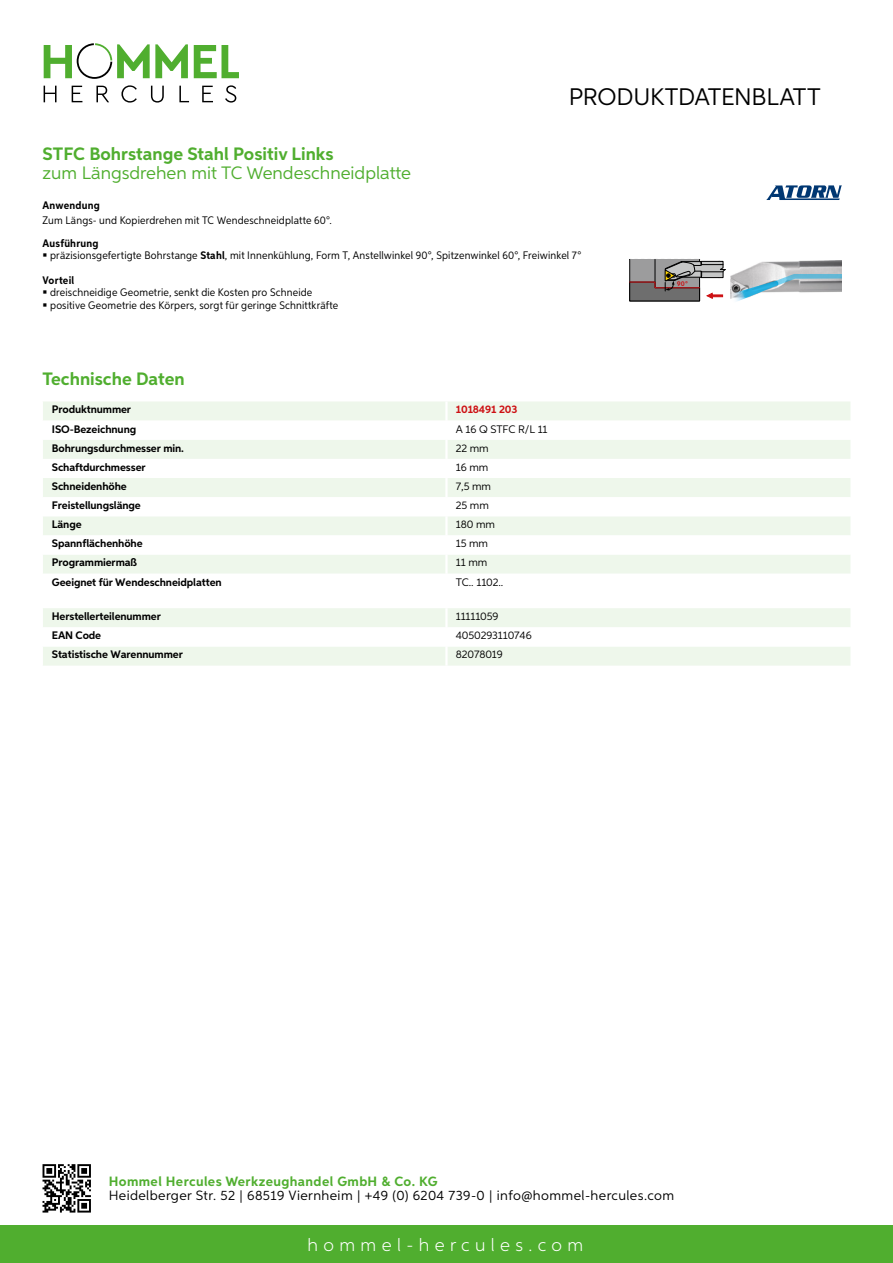
<style>
.page{position:relative;width:893px;height:1263px;background:#fff}
.page>*{position:absolute;margin:0;border:0;box-sizing:border-box;transform-origin:0 0}
.t1{font:24px "Aspira";letter-spacing:-.01em;color:#000}
.t2{font:700 18px "Aspira";color:#50ae2f}
.t3{font:18px "Aspira";color:#50ae2f}
.t4{font:300 18px "Aspira";letter-spacing:.3em;color:#fff}
.t5{font:13.5px "Aspira";letter-spacing:.03em;color:#000}
.t6{font:700 13.5px "Aspira";letter-spacing:.03em;color:#50ae2f}
.t7{font:10.95px/12.8px "Aspira Nar";letter-spacing:.015em;color:#000}
.t8{font:700 10.95px "Aspira";letter-spacing:-.01em;color:#000}
.t9{font:10.95px "Aspira";letter-spacing:-.01em;color:#000}
.t10{font:700 10.95px "Aspira Nar";letter-spacing:.02em;color:#000}
.t11{font:700 10.95px "Aspira";letter-spacing:-.01em;color:#cd1013}
.t12{font:700 7.05px "Corporate S";color:#cd1013}
.s1{font-weight:700}
</style>
<div class="page">
<div style="left:0;top:1226px;width:893px;height:37px;background:#50ae2f"></div>
<svg style="left:43px;top:1164px;width:48px;height:48px"></svg>
<svg style="left:194px;top:45px;width:45px;height:33px"></svg>
<svg style="left:44px;top:43px;width:144px;height:36px"></svg>
<svg style="left:44px;top:86px;width:13px;height:16px"></svg>
<svg style="left:72px;top:86px;width:10px;height:16px"></svg>
<svg style="left:96px;top:86px;width:13px;height:16px"></svg>
<svg style="left:121px;top:85px;width:16px;height:18px"></svg>
<svg style="left:151px;top:86px;width:13px;height:17px"></svg>
<svg style="left:179px;top:86px;width:10px;height:16px"></svg>
<svg style="left:202px;top:86px;width:11px;height:16px"></svg>
<svg style="left:225px;top:85px;width:11px;height:18px"></svg>
<div style="left:43px;top:401px;width:807px;height:19px;background:#eef7eb"></div>
<svg style="left:43px;top:440px;width:807px;height:134px;fill:#eef7eb"></svg>
<hr style="left:445px;top:401px;width:3px;height:20px;background:#fff">
<hr style="left:445px;top:440px;width:3px;height:19px;background:#fff">
<hr style="left:445px;top:459px;width:3px;height:19px;background:#fff">
<hr style="left:445px;top:478px;width:3px;height:19px;background:#fff">
<hr style="left:445px;top:497px;width:3px;height:19px;background:#fff">
<hr style="left:445px;top:516px;width:3px;height:19px;background:#fff">
<hr style="left:445px;top:535px;width:3px;height:20px;background:#fff">
<hr style="left:445px;top:555px;width:3px;height:19px;background:#fff">
<svg style="left:43px;top:608px;width:807px;height:58px"></svg>
<hr style="left:445px;top:646px;width:3px;height:20px;background:#fff">
<svg style="left:629px;top:259px;width:213px;height:43px"></svg>
<svg style="left:766px;top:185px;width:76px;height:15px"></svg>
<h1 class="t1" style="left:569px;top:82px;width:253px">Produktdatenblatt</h1>
<h2 class="t2" style="left:43px;top:142px;width:293px">STFC Bohrstange Stahl Positiv Links</h2>
<h2 class="t3" style="left:43px;top:162px;width:370px">zum Längsdrehen mit TC Wendeschneidplatte</h2>
<p class="t10" style="left:43px;top:199px;width:59px">Anwendung</p>
<p class="t7" style="left:43px;top:214px;width:291px">Zum Längs- und Kopierdrehen mit TC Wendeschneidplatte 60°.</p>
<p class="t7" style="left:50px;top:236px;width:533px;text-indent:-8px"><span class="s1">Ausführung<br></span>präzisionsgefertigte Bohrstange <span class="s1">Stahl</span>, mit Innenkühlung, Form T, Anstellwinkel 90°, Spitzenwinkel 60°, Freiwinkel 7°</p>
<p class="t10" style="left:43px;top:273px;width:33px">Vorteil</p>
<p class="t7" style="left:50px;top:286px;width:290px">dreischneidige Geometrie, senkt die Kosten pro Schneide positive Geometrie des Körpers, sorgt für geringe Schnittkräfte</p>
<h2 class="t2" style="left:43px;top:367px;width:144px">Technische Daten</h2>
<p class="t8" style="left:52px;top:403px;width:81px">Produktnummer</p>
<p class="t11" style="left:456px;top:403px;width:63px">1018491 203</p>
<p class="t8" style="left:52px;top:422px;width:86px">ISO-Bezeichnung</p>
<p class="t9" style="left:456px;top:422px;width:93px">A 16 Q STFC R/L 11</p>
<p class="t8" style="left:52px;top:441px;width:134px">Bohrungsdurchmesser min.</p>
<p class="t9" style="left:456px;top:441px;width:34px">22 mm</p>
<p class="t8" style="left:52px;top:460px;width:95px">Schaftdurchmesser</p>
<p class="t9" style="left:456px;top:460px;width:34px">16 mm</p>
<p class="t8" style="left:52px;top:479px;width:76px">Schneidenhöhe</p>
<p class="t9" style="left:456px;top:479px;width:37px">7,5 mm</p>
<p class="t8" style="left:52px;top:499px;width:90px">Freistellungslänge</p>
<p class="t9" style="left:456px;top:499px;width:35px">25 mm</p>
<p class="t8" style="left:52px;top:518px;width:31px">Länge</p>
<p class="t9" style="left:456px;top:518px;width:41px">180 mm</p>
<p class="t8" style="left:52px;top:537px;width:92px">Spannflächenhöhe</p>
<p class="t9" style="left:456px;top:537px;width:34px">15 mm</p>
<p class="t8" style="left:52px;top:556px;width:87px">Programmiermaß</p>
<p class="t9" style="left:456px;top:556px;width:33px">11 mm</p>
<p class="t8" style="left:52px;top:575px;width:171px">Geeignet für Wendeschneidplatten</p>
<p class="t9" style="left:456px;top:575px;width:49px">TC.. 1102..</p>
<p class="t8" style="left:52px;top:610px;width:111px">Herstellerteilenummer</p>
<p class="t9" style="left:456px;top:610px;width:44px">11111059</p>
<p class="t8" style="left:52px;top:629px;width:51px">EAN Code</p>
<p class="t9" style="left:456px;top:629px;width:77px">4050293110746</p>
<p class="t8" style="left:52px;top:648px;width:132px">Statistische Warennummer</p>
<p class="t9" style="left:456px;top:648px;width:48px">82078019</p>
<p class="t12" style="left:677px;top:280px;width:13px">90°</p>
<p class="t6" style="left:109px;top:1172px;width:330px">Hommel Hercules Werkzeughandel GmbH &amp; Co. KG</p>
<p class="t5" style="left:109px;top:1187px;width:567px">Heidelberger Str. 52 | 68519 Viernheim | +49 (0) 6204 739-0 | info@hommel-hercules.com</p>
<h2 class="t4" style="left:307px;top:1234px;width:277px">hommel-hercules.com</h2>
</div>
